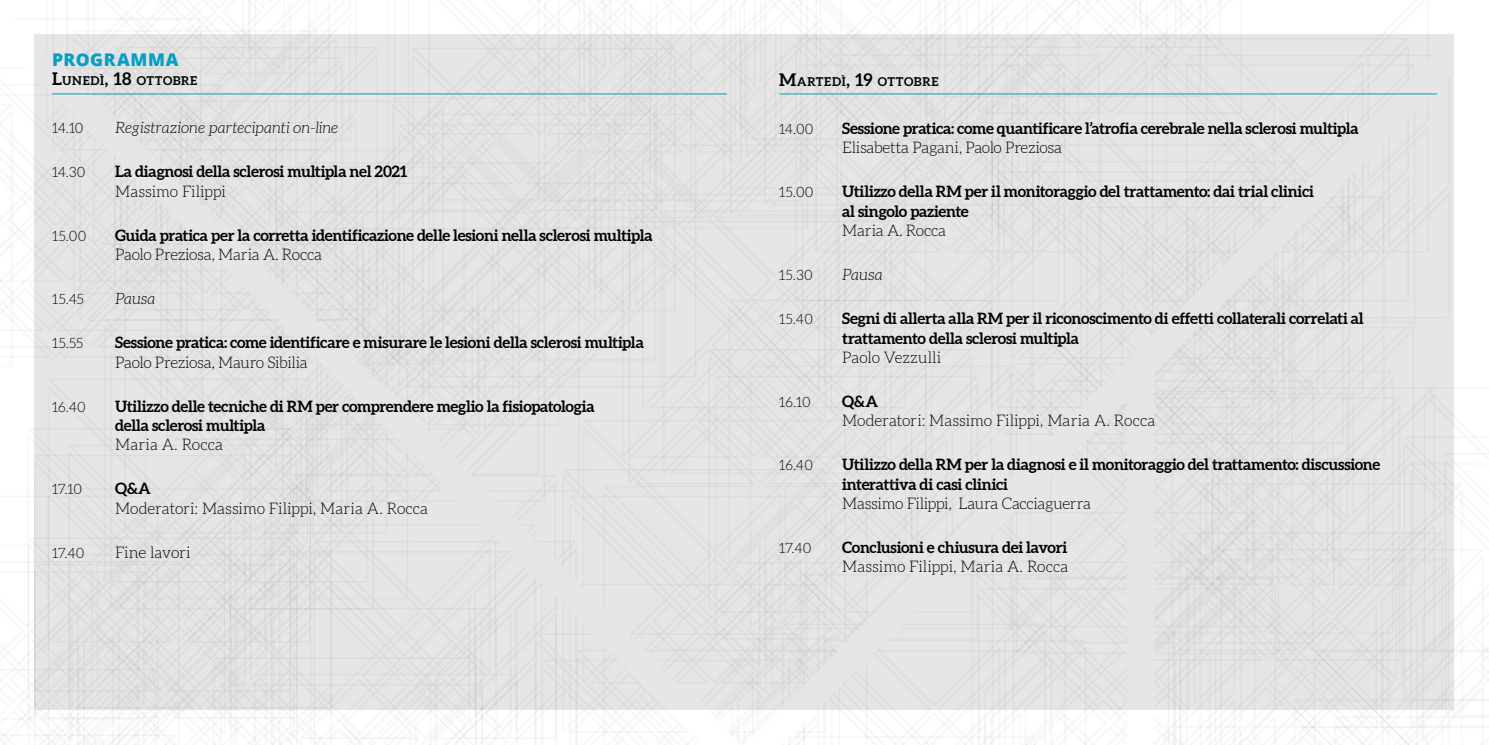
<style>
.page{position:relative;width:1489px;height:745px;background:#fff}
.page>*{position:absolute;margin:0;border:0;box-sizing:border-box;transform-origin:0 0}
.t1{font:800 17.5px "Open Sans";letter-spacing:.035em;color:#00a1c5}
.t2{font:700 15.75px/19.2px "Aleo";letter-spacing:-.015em;color:#000}
.t3{font:300 15.75px "Aleo";letter-spacing:-.015em;color:#000}
.t4{font:italic 300 15.75px "Aleo";letter-spacing:.005em;color:#000}
.t5{font:300 15.75px "Aleo";letter-spacing:.005em;color:#000}
.t6{font:300 14px "Aleo";letter-spacing:.01em;color:#000}
.t7{font:700 12.25px "Aleo";letter-spacing:.045em;color:#000}
.s1{font-size:17.5px}
</style>
<div class="page">
<img style="left:0;top:0;width:1488px;height:744px">
<div style="left:35px;top:35px;width:1418px;height:674px;background:#e5e5e5"></div>
<hr style="left:52px;top:93px;width:675px;height:1px;background:#00a1c5">
<hr style="left:779px;top:93px;width:657px;height:1px;background:#00a1c5">
<p class="t1" style="left:52px;top:46px;width:128px">PROGRAMMA</p>
<p class="t7" style="left:52px;top:73px;width:147px"><span class="s1">L</span>UNEDÌ<span class="s1">, 18</span> OTTOBRE</p>
<p class="t6" style="left:52px;top:120px;width:33px">14.10</p>
<p class="t4" style="left:115px;top:119px;width:224px">Registrazione partecipanti on-line</p>
<p class="t6" style="left:52px;top:164px;width:35px">14.30</p>
<p class="t2" style="left:115px;top:163px;width:294px">La diagnosi della sclerosi multipla nel 2021</p>
<p class="t3" style="left:115px;top:182px;width:112px">Massimo Filippi</p>
<p class="t6" style="left:52px;top:228px;width:36px">15.00</p>
<p class="t2" style="left:115px;top:226px;width:539px">Guida pratica per la corretta identificazione delle lesioni nella sclerosi multipla</p>
<p class="t3" style="left:115px;top:245px;width:209px">Paolo Preziosa, Maria A. Rocca</p>
<p class="t6" style="left:52px;top:291px;width:33px">15.45</p>
<p class="t4" style="left:115px;top:289px;width:42px">Pausa</p>
<p class="t6" style="left:52px;top:335px;width:33px">15.55</p>
<p class="t2" style="left:115px;top:333px;width:530px">Sessione pratica: come identificare e misurare le lesioni della sclerosi multipla</p>
<p class="t3" style="left:115px;top:353px;width:194px">Paolo Preziosa, Mauro Sibilia</p>
<p class="t6" style="left:52px;top:398px;width:35px">16.40</p>
<p class="t2" style="left:115px;top:396px;width:481px">Utilizzo delle tecniche di RM per comprendere meglio la fisiopatologia della sclerosi multipla</p>
<p class="t5" style="left:115px;top:435px;width:110px">Maria A. Rocca</p>
<p class="t6" style="left:52px;top:481px;width:31px">17.10</p>
<p class="t2" style="left:115px;top:479px;width:37px">Q&amp;A</p>
<p class="t3" style="left:115px;top:498px;width:315px">Moderatori: Massimo Filippi, Maria A. Rocca</p>
<p class="t6" style="left:52px;top:544px;width:34px">17.40</p>
<p class="t3" style="left:115px;top:542px;width:77px">Fine lavori</p>
<p class="t7" style="left:779px;top:74px;width:161px"><span class="s1">M</span>ARTEDÌ<span class="s1">, 19</span> OTTOBRE</p>
<p class="t6" style="left:779px;top:121px;width:36px">14.00</p>
<p class="t2" style="left:842px;top:119px;width:518px">Sessione pratica: come quantificare l’atrofia cerebrale nella sclerosi multipla</p>
<p class="t3" style="left:842px;top:139px;width:221px">Elisabetta Pagani, Paolo Preziosa</p>
<p class="t6" style="left:779px;top:184px;width:36px">15.00</p>
<p class="t2" style="left:842px;top:183px;width:473px">Utilizzo della RM per il monitoraggio del trattamento: dai trial clinici al singolo paziente</p>
<p class="t3" style="left:842px;top:221px;width:105px">Maria A. Rocca</p>
<p class="t6" style="left:779px;top:267px;width:35px">15.30</p>
<p class="t4" style="left:842px;top:265px;width:42px">Pausa</p>
<p class="t6" style="left:779px;top:311px;width:35px">15.40</p>
<p class="t2" style="left:842px;top:309px;width:523px">Segni di allerta alla RM per il riconoscimento di effetti collaterali correlati al trattamento della sclerosi multipla</p>
<p class="t3" style="left:842px;top:348px;width:100px">Paolo Vezzulli</p>
<p class="t6" style="left:779px;top:393px;width:33px">16.10</p>
<p class="t2" style="left:842px;top:392px;width:37px">Q&amp;A</p>
<p class="t3" style="left:842px;top:411px;width:315px">Moderatori: Massimo Filippi, Maria A. Rocca</p>
<p class="t6" style="left:779px;top:457px;width:35px">16.40</p>
<p class="t2" style="left:842px;top:455px;width:539px">Utilizzo della RM per la diagnosi e il monitoraggio del trattamento: discussione interattiva di casi clinici</p>
<p class="t3" style="left:842px;top:494px;width:250px">Massimo Filippi, Laura Cacciaguerra</p>
<p class="t6" style="left:779px;top:539px;width:34px">17.40</p>
<p class="t2" style="left:842px;top:538px;width:226px">Conclusioni e chiusura dei lavori</p>
<p class="t3" style="left:842px;top:557px;width:228px">Massimo Filippi, Maria A. Rocca</p>
</div>
